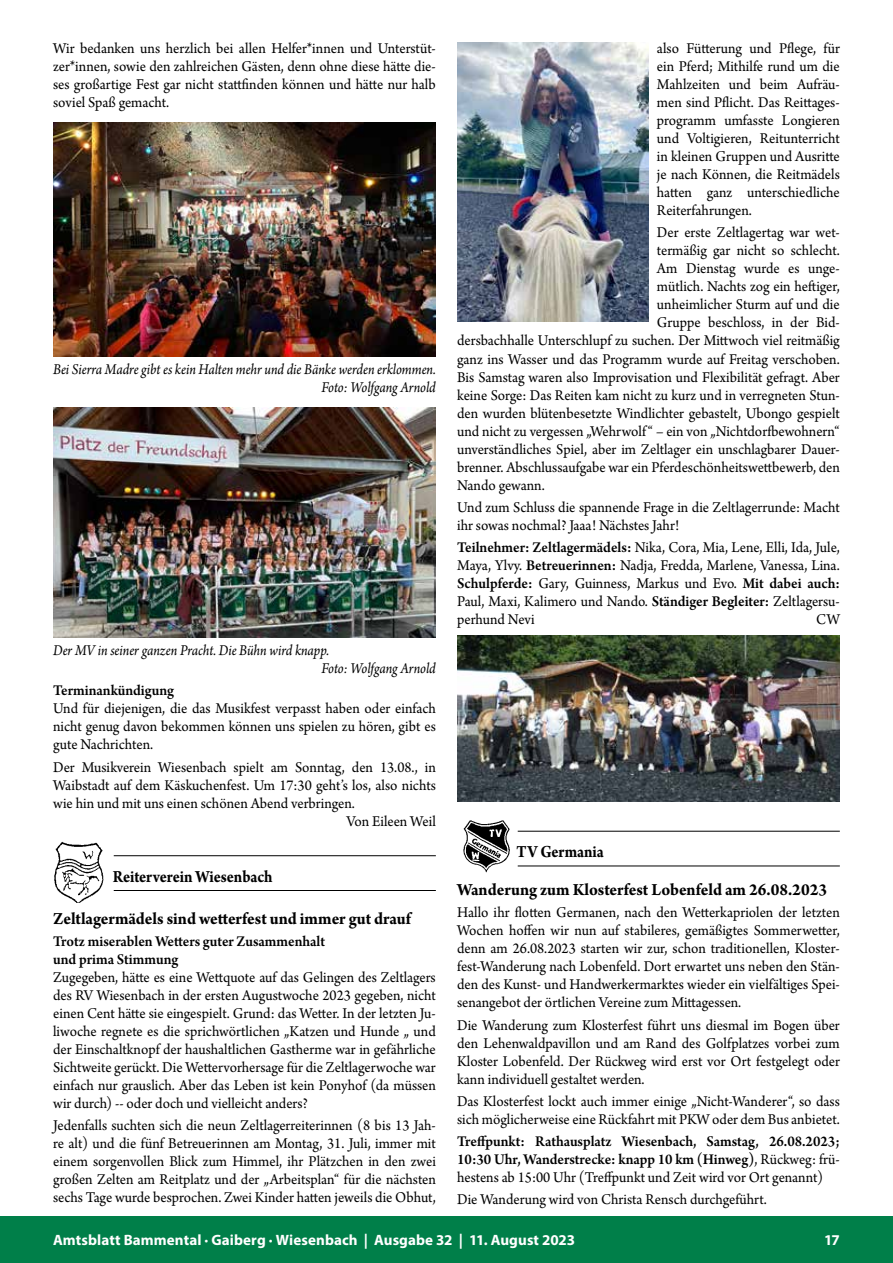
<style>
.page{position:relative;width:893px;height:1263px;background:#fff}
.page>*{position:absolute;margin:0;border:0;box-sizing:border-box;transform-origin:0 0}
.t1{font:700 18px/38px "Arno Pro";color:#000;scale:.88 1}
.t2{font:700 18px "Arno Pro";color:#000;scale:.95 1}
.t3{font:15.75px/18px "Arno Pro";color:#000;text-align:justify;scale:.95 1}
.t4{font:600 15.75px/18px "Arno Pro";letter-spacing:-.005em;color:#000;scale:.95 1}
.t5{font:italic 15.75px/18px "Arno Pro";letter-spacing:-.005em;color:#000;text-align:right;scale:.9 1}
.t6{font:700 15px "Myriad Pro";letter-spacing:.005em;color:#fff}
.s1{font-weight:600}
.s2{font-weight:400}
</style>
<div class="page">
<div style="left:0;top:1216px;width:893px;height:47px;background:#007f49"></div>
<hr style="left:114px;top:855px;width:322px;height:1px;background:#000">
<hr style="left:114px;top:890px;width:322px;height:1px;background:#000">
<img style="left:53px;top:122px;width:383px;height:234px">
<img style="left:53px;top:407px;width:383px;height:230px">
<img style="left:54px;top:841px;width:50px;height:62px">
<hr style="left:518px;top:831px;width:322px;height:1px;background:#000">
<hr style="left:518px;top:865px;width:322px;height:1px;background:#000">
<img style="left:457px;top:636px;width:383px;height:165px">
<img style="left:463px;top:820px;width:47px;height:53px">
<img style="left:457px;top:43px;width:191px;height:279px">
<p class="t3" style="left:53px;top:40px;width:404px">Wir bedanken uns herzlich bei allen Helfer*innen und Unterstüt&shy;zer*innen, sowie den zahlreichen Gästen, denn ohne diese hätte die&shy;ses großartige Fest gar nicht stattfinden können und hätte nur halb soviel Spaß gemacht.</p>
<p class="t5" style="left:53px;top:361px;width:427px">Bei Sierra Madre gibt es kein Halten mehr und die Bänke werden erklommen.<br>Foto: Wolfgang Arnold</p>
<p class="t5" style="left:321px;top:642px;width:129px;text-align:left;text-indent:-268px">Der MV in seiner ganzen Pracht. Die Bühn wird knapp.<br>Foto: Wolfgang Arnold</p>
<p class="t4" style="left:53px;top:682px;width:129px">Terminankündigung</p>
<p class="t3" style="left:53px;top:700px;width:404px">Und für diejenigen, die das Musikfest verpasst haben oder einfach nicht genug davon bekommen können uns spielen zu hören, gibt es gute Nachrichten.</p>
<p class="t3" style="left:53px;top:759px;width:404px">Der Musikverein Wiesenbach spielt am Sonntag, den 13.08., in</p>
<p class="t3" style="left:53px;top:777px;width:404px">Waibstadt auf dem Käskuchenfest. Um 17:30 geht’s los, also nichts</p>
<p class="t3" style="left:53px;top:795px;width:319px">wie hin und mit uns einen schönen Abend verbringen.</p>
<p class="t3" style="left:346px;top:813px;width:96px">Von Eileen Weil</p>
<p class="t1" style="left:113px;top:858px;width:183px">Reiterverein Wiesenbach</p>
<p class="t2" style="left:53px;top:908px;width:378px">Zeltlagermädels sind wetterfest und immer gut drauf</p>
<p class="t4" style="left:53px;top:933px;width:288px">Trotz miserablen Wetters guter Zusammenhalt und prima Stimmung</p>
<p class="t3" style="left:53px;top:969px;width:404px">Zugegeben, hätte es eine Wettquote auf das Gelingen des Zeltlagers des RV Wiesenbach in der ersten Augustwoche 2023 gegeben, nicht einen Cent hätte sie eingespielt. Grund: das Wetter. In der letzten Ju&shy;liwoche regnete es die sprichwörtlichen „Katzen und Hunde „ und der Einschaltknopf der haushaltlichen Gastherme war in gefährliche Sichtweite gerückt. Die Wettervorhersage für die Zeltlagerwoche war einfach nur grauslich. Aber das Leben ist kein Ponyhof (da müssen wir durch) -- oder doch und vielleicht anders?</p>
<p class="t3" style="left:53px;top:1117px;width:404px">Jedenfalls suchten sich die neun Zeltlagerreiterinnen (8 bis 13 Jah&shy;re alt) und die fünf Betreuerinnen am Montag, 31. Juli, immer mit einem sorgenvollen Blick zum Himmel, ihr Plätzchen in den zwei großen Zelten am Reitplatz und der „Arbeitsplan“ für die nächsten sechs Tage wurde besprochen. Zwei Kinder hatten jeweils die Obhut,</p>
<p class="t3" style="left:657px;top:40px;width:194px">also Fütterung und Pflege, für ein Pferd; Mithilfe rund um die Mahlzeiten und beim Aufräu&shy;men sind Pflicht. Das Reittages&shy;programm umfasste Longieren und Voltigieren, Reitunterricht in kleinen Gruppen und Ausritte je nach Können, die Reitmädels hatten ganz unterschiedliche Reiterfahrungen.</p>
<p class="t3" style="left:657px;top:225px;width:194px">Der erste Zeltlagertag war wet-</p>
<p class="t3" style="left:657px;top:243px;width:194px">termäßig gar nicht so schlecht.</p>
<p class="t3" style="left:657px;top:261px;width:194px">Am Dienstag wurde es unge-</p>
<p class="t3" style="left:657px;top:279px;width:194px">mütlich. Nachts zog ein heftiger,</p>
<p class="t3" style="left:657px;top:297px;width:194px">unheimlicher Sturm auf und die</p>
<p class="t3" style="left:657px;top:315px;width:194px">Gruppe beschloss, in der Bid-</p>
<p class="t3" style="left:457px;top:333px;width:404px">dersbachhalle Unterschlupf zu suchen. Der Mittwoch viel reitmäßig</p>
<p class="t3" style="left:457px;top:351px;width:404px">ganz ins Wasser und das Programm wurde auf Freitag verschoben.</p>
<p class="t3" style="left:457px;top:369px;width:404px">Bis Samstag waren also Improvisation und Flexibilität gefragt. Aber</p>
<p class="t3" style="left:457px;top:387px;width:404px">keine Sorge: Das Reiten kam nicht zu kurz und in verregneten Stun-</p>
<p class="t3" style="left:457px;top:405px;width:404px">den wurden blütenbesetzte Windlichter gebastelt, Ubongo gespielt</p>
<p class="t3" style="left:457px;top:423px;width:404px">und nicht zu vergessen „Wehrwolf “ – ein von „Nichtdorfbewohnern“</p>
<p class="t3" style="left:457px;top:441px;width:404px">unverständliches Spiel, aber im Zeltlager ein unschlagbarer Dauer-</p>
<p class="t3" style="left:457px;top:459px;width:404px">brenner. Abschlussaufgabe war ein Pferdeschönheitswettbewerb, den</p>
<p class="t3" style="left:457px;top:477px;width:94px">Nando gewann.</p>
<p class="t3" style="left:457px;top:499px;width:404px">Und zum Schluss die spannende Frage in die Zeltlagerrunde: Macht ihr sowas nochmal? Jaaa! Nächstes Jahr!</p>
<p class="t3" style="left:457px;top:539px;width:404px"><span class="s1">Teilnehmer: Zeltlagermädels:</span> Nika, Cora, Mia, Lene, Elli, Ida, Jule, Maya, Ylvy. <span class="s1">Betreuerinnen:</span> Nadja, Fredda, Marlene, Vanessa, Lina.<br><span class="s1">Schulpferde:</span> Gary, Guinness, Markus und Evo. <span class="s1">Mit dabei auch:<br></span>Paul, Maxi, Kalimero und Nando. <span class="s1">Ständiger Begleiter:</span> Zeltlagersu&shy;perhund Nevi</p>
<p class="t3" style="left:816px;top:611px;width:26px">CW</p>
<p class="t1" style="left:457px;top:834px;width:422px;text-indent:60px">TV Germania<br>Wanderung zum Klosterfest Lobenfeld am 26.08.2023</p>
<p class="t3" style="left:457px;top:904px;width:404px">Hallo ihr flotten Germanen, nach den Wetterkapriolen der letzten Wochen hoffen wir nun auf stabileres, gemäßigtes Sommerwetter, denn am 26.08.2023 starten wir zur, schon traditionellen, Kloster&shy;fest-Wanderung nach Lobenfeld. Dort erwartet uns neben den Stän&shy;den des Kunst- und Handwerkermarktes wieder ein vielfältiges Spei&shy;senangebot der örtlichen Vereine zum Mittagessen.</p>
<p class="t3" style="left:457px;top:1017px;width:404px">Die Wanderung zum Klosterfest führt uns diesmal im Bogen über den Lehenwaldpavillon und am Rand des Golfplatzes vorbei zum Kloster Lobenfeld. Der Rückweg wird erst vor Ort festgelegt oder kann individuell gestaltet werden.</p>
<p class="t3" style="left:457px;top:1093px;width:404px">Das Klosterfest lockt auch immer einige „Nicht-Wanderer“, so dass sich möglicherweise eine Rückfahrt mit PKW oder dem Bus anbietet.</p>
<p class="t4" style="left:457px;top:1133px;width:404px;text-align:justify">Treffpunkt: Rathausplatz Wiesenbach, Samstag, 26.08.2023; 10:30 Uhr, Wanderstrecke: knapp 10 km (Hinweg)<span class="s2">, Rückweg: frü&shy;hestens ab 15:00 Uhr (Treffpunkt und Zeit wird vor Ort genannt)</span></p>
<p class="t3" style="left:457px;top:1191px;width:328px">Die Wanderung wird von Christa Rensch durchgeführt.</p>
<p class="t6" style="left:53px;top:1230px;width:524px">Amtsblatt Bammental · Gaiberg · Wiesenbach | Ausgabe 32 | 11. August 2023</p>
<p class="t6" style="left:824px;top:1230px;width:17px">17</p>
</div>
